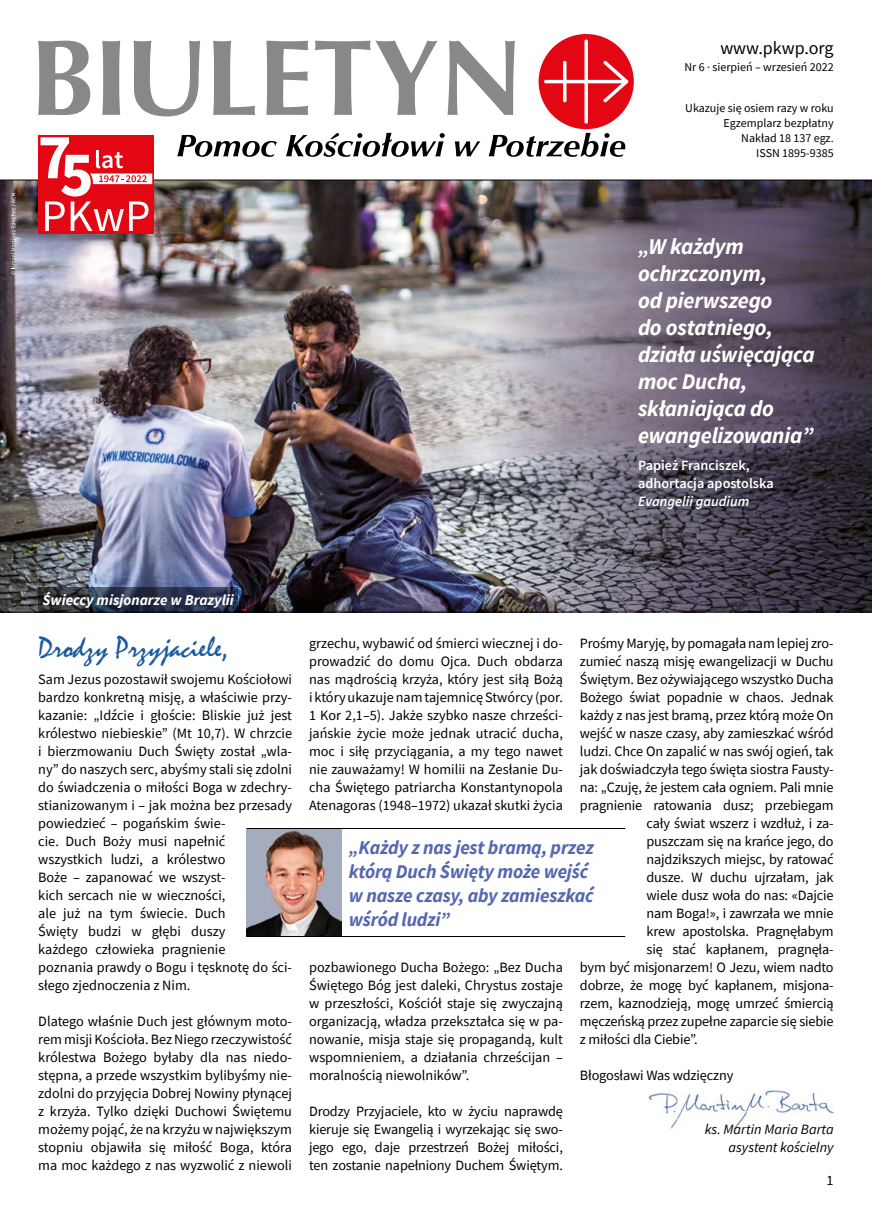
<style>
.page{position:relative;width:872px;height:1212px;background:#fff}
.page>*{position:absolute;margin:0;border:0;box-sizing:border-box;transform-origin:0 0}
.t1{font:30px "Mistral";color:#1a5a9f}
.t2{font:italic 700 22.5px/27px "Source Sans Pro";letter-spacing:-.01em;color:#fff}
.t3{font:italic 700 19.5px/24px "Source Sans Pro";letter-spacing:-.01em;color:#5567ae}
.t4{font:18px "Source Sans Pro";color:#000}
.t5{font:italic 700 15px "Source Sans Pro";color:#fff}
.t6{font:14.25px/18px "Source Sans Pro";letter-spacing:-.01em;color:#000;text-align:justify}
.t7{font:600 14.25px/18px "Source Sans Pro";color:#fff}
.t8{font:italic 14.25px/18px "Source Sans Pro";color:#000;text-align:right}
.t9{font:italic 600 14.25px "Source Sans Pro";color:#fff}
.t10{font:12px/15px "Source Sans Pro";color:#000;text-align:right}
</style>
<div class="page">
<img style="left:648px;top:1091px;width:185px;height:38px">
<img style="left:0;top:181px;width:872px;height:431px">
<img style="left:484px;top:181px;width:388px;height:430px">
<hr style="left:0;top:612px;width:872px;height:1px;background:#000">
<svg style="left:177px;top:135px;width:100px;height:22px"></svg>
<svg style="left:286px;top:133px;width:159px;height:24px"></svg>
<svg style="left:455px;top:141px;width:25px;height:15px"></svg>
<svg style="left:488px;top:133px;width:137px;height:24px"></svg>
<svg style="left:38px;top:41px;width:52px;height:74px"></svg>
<svg style="left:102px;top:41px;width:18px;height:74px"></svg>
<svg style="left:134px;top:41px;width:66px;height:75px"></svg>
<svg style="left:213px;top:41px;width:42px;height:74px"></svg>
<svg style="left:266px;top:41px;width:42px;height:74px"></svg>
<svg style="left:315px;top:41px;width:122px;height:74px"></svg>
<svg style="left:447px;top:41px;width:68px;height:74px"></svg>
<div style="left:538px;top:34px;width:96px;height:95px;background:#e30613;border-radius:50%"></div>
<svg style="left:544px;top:39px;width:84px;height:85px"></svg>
<hr style="left:0;top:180px;width:872px;height:1px;background:#000">
<div style="left:38px;top:135px;width:116px;height:99px;background:#e30613"></div>
<svg style="left:40px;top:137px;width:112px;height:94px"></svg>
<img style="left:247px;top:829px;width:94px;height:107px">
<hr style="left:247px;top:828px;width:378px;height:1px;background:#000">
<hr style="left:247px;top:936px;width:378px;height:1px;background:#000">
<svg style="left:11px;top:193px;width:5px;height:82px"></svg>
<svg style="left:38px;top:587px;width:200px;height:25px;background:#2a3244"></svg>
<p class="t4" style="left:720px;top:37px;width:115px">www.pkwp.org</p>
<p class="t10" style="left:684px;top:60px;width:151px">Nr 6 · sierpień – wrzesień 2022</p>
<p class="t10" style="left:685px;top:100px;width:150px">Ukazuje się osiem razy w roku<br>Egzemplarz bezpłatny<br>Nakład 18 137 egz.<br>ISSN 1895-9385</p>
<h2 class="t2" style="left:638px;top:232px;width:178px">„W każdym ochrzczonym,<br>od pierwszego<br>do ostatniego, działa uświęcająca moc Ducha, skłaniająca do ewangelizowania”</h2>
<p class="t7" style="left:638px;top:456px;width:137px">Papież Franciszek, adhortacja apostolska</p>
<p class="t9" style="left:638px;top:491px;width:113px">Evangelii gaudium</p>
<p class="t5" style="left:43px;top:589px;width:193px">Świeccy misjonarze w Brazylii</p>
<h1 class="t1" style="left:38px;top:629px;width:192px">Drodzy Przyjaciele,</h1>
<p class="t6" style="left:38px;top:670px;width:255px;text-align:left">Sam Jezus pozostawił swojemu Kościołowi bardzo konkretną misję, a właściwie przy&shy;kazanie: „Idźcie i głoście: Bliskie już jest królestwo niebieskie” (Mt 10,7). W chrzcie i bierzmowaniu Duch Święty został „wla&shy;ny” do naszych serc, abyśmy stali się zdolni do świadczenia o miłości Boga w zdechry&shy;stianizowanym i – jak można bez przesady powiedzieć – pogańskim świe-<br>cie. Duch Boży musi napełnić wszystkich ludzi, a królestwo<br>Boże – zapanować we wszyst-<br>kich sercach nie w wieczności,<br>ale już na tym świecie. Duch<br>Święty budzi w głębi duszy<br>każdego człowieka pragnienie<br>poznania prawdy o Bogu i tęsknotę do ści&shy;słego zjednoczenia z Nim.</p>
<p class="t6" style="left:38px;top:1012px;width:255px">Dlatego właśnie Duch jest głównym moto&shy;rem misji Kościoła. Bez Niego rzeczywistość królestwa Bożego byłaby dla nas niedo&shy;stępna, a przede wszystkim bylibyśmy nie&shy;zdolni do przyjęcia Dobrej Nowiny płynącej z krzyża. Tylko dzięki Duchowi Świętemu możemy pojąć, że na krzyżu w największym stopniu objawiła się miłość Boga, która ma moc każdego z nas wyzwolić z niewoli</p>
<p class="t6" style="left:580px;top:634px;width:255px">Prośmy Maryję, by pomagała nam lepiej zro-</p>
<p class="t6" style="left:580px;top:652px;width:255px">zumieć naszą misję ewangelizacji w Duchu</p>
<p class="t6" style="left:580px;top:670px;width:255px">Świętym. Bez ożywiającego wszystko Ducha</p>
<p class="t6" style="left:580px;top:688px;width:255px">Bożego świat popadnie w chaos. Jednak</p>
<p class="t6" style="left:580px;top:706px;width:255px">każdy z nas jest bramą, przez którą może On</p>
<p class="t6" style="left:580px;top:724px;width:255px">wejść w nasze czasy, aby zamieszkać wśród</p>
<p class="t6" style="left:580px;top:742px;width:255px">ludzi. Chce On zapalić w nas swój ogień, tak</p>
<p class="t6" style="left:580px;top:760px;width:255px">jak doświadczyła tego święta siostra Fausty-</p>
<p class="t6" style="left:580px;top:778px;width:255px">na: „Czuję, że jestem cała ogniem. Pali mnie</p>
<p class="t6" style="left:580px;top:796px;width:255px">pragnienie ratowania dusz; przebiegam</p>
<p class="t6" style="left:646px;top:814px;width:189px">cały świat wszerz i wzdłuż, i za-</p>
<p class="t6" style="left:646px;top:832px;width:189px">puszczam się na krańce jego, do</p>
<p class="t6" style="left:646px;top:850px;width:189px">najdzikszych miejsc, by ratować</p>
<p class="t6" style="left:646px;top:868px;width:189px">dusze. W duchu ujrzałam, jak</p>
<p class="t6" style="left:646px;top:886px;width:189px">wiele dusz woła do nas: «Dajcie</p>
<p class="t6" style="left:646px;top:904px;width:189px">nam Boga!», i zawrzała we mnie</p>
<p class="t6" style="left:646px;top:922px;width:189px">krew apostolska. Pragnęłabym</p>
<p class="t6" style="left:646px;top:940px;width:189px">się stać kapłanem, pragnęła-</p>
<p class="t6" style="left:580px;top:958px;width:255px">bym być misjonarzem! O Jezu, wiem nadto</p>
<p class="t6" style="left:580px;top:976px;width:255px">dobrze, że mogę być kapłanem, misjona-</p>
<p class="t6" style="left:580px;top:994px;width:255px">rzem, kaznodzieją, mogę umrzeć śmiercią</p>
<p class="t6" style="left:580px;top:1012px;width:255px">męczeńską przez zupełne zaparcie się siebie</p>
<p class="t6" style="left:580px;top:1030px;width:119px">z miłości dla Ciebie”.</p>
<p class="t6" style="left:580px;top:1066px;width:155px">Błogosławi Was wdzięczny</p>
<p class="t6" style="left:309px;top:634px;width:255px">grzechu, wybawić od śmierci wiecznej i do&shy;prowadzić do domu Ojca. Duch obdarza nas mądrością krzyża, który jest siłą Bożą i który ukazuje nam tajemnicę Stwórcy (por.<br>1 Kor 2,1–5). Jakże szybko nasze chrześci&shy;jańskie życie może jednak utracić ducha, moc i siłę przyciągania, a my tego nawet nie zauważamy! W homilii na Zesłanie Du&shy;cha Świętego patriarcha Konstantynopola Atenagoras (1948–1972) ukazał skutki życia</p>
<h3 class="t3" style="left:349px;top:835px;width:246px">„Każdy z nas jest bramą, przez którą Duch Święty może wejść w nasze czasy, aby zamieszkać wśród ludzi”</h3>
<p class="t6" style="left:309px;top:958px;width:255px">pozbawionego Ducha Bożego: „Bez Ducha Świętego Bóg jest daleki, Chrystus zostaje w przeszłości, Kościół staje się zwyczajną organizacją, władza przekształca się w pa&shy;nowanie, misja staje się propagandą, kult wspomnieniem, a działania chrześcijan – moralnością niewolników”.</p>
<p class="t6" style="left:309px;top:1102px;width:255px">Drodzy Przyjaciele, kto w życiu naprawdę kieruje się Ewangelią i wyrzekając się swo&shy;jego ego, daje przestrzeń Bożej miłości, ten zostanie napełniony Duchem Świętym.</p>
<p class="t8" style="left:705px;top:1120px;width:130px">ks. Martin Maria Barta asystent kościelny</p>
<p class="t6" style="left:826px;top:1171px;width:9px">1</p>
</div>
